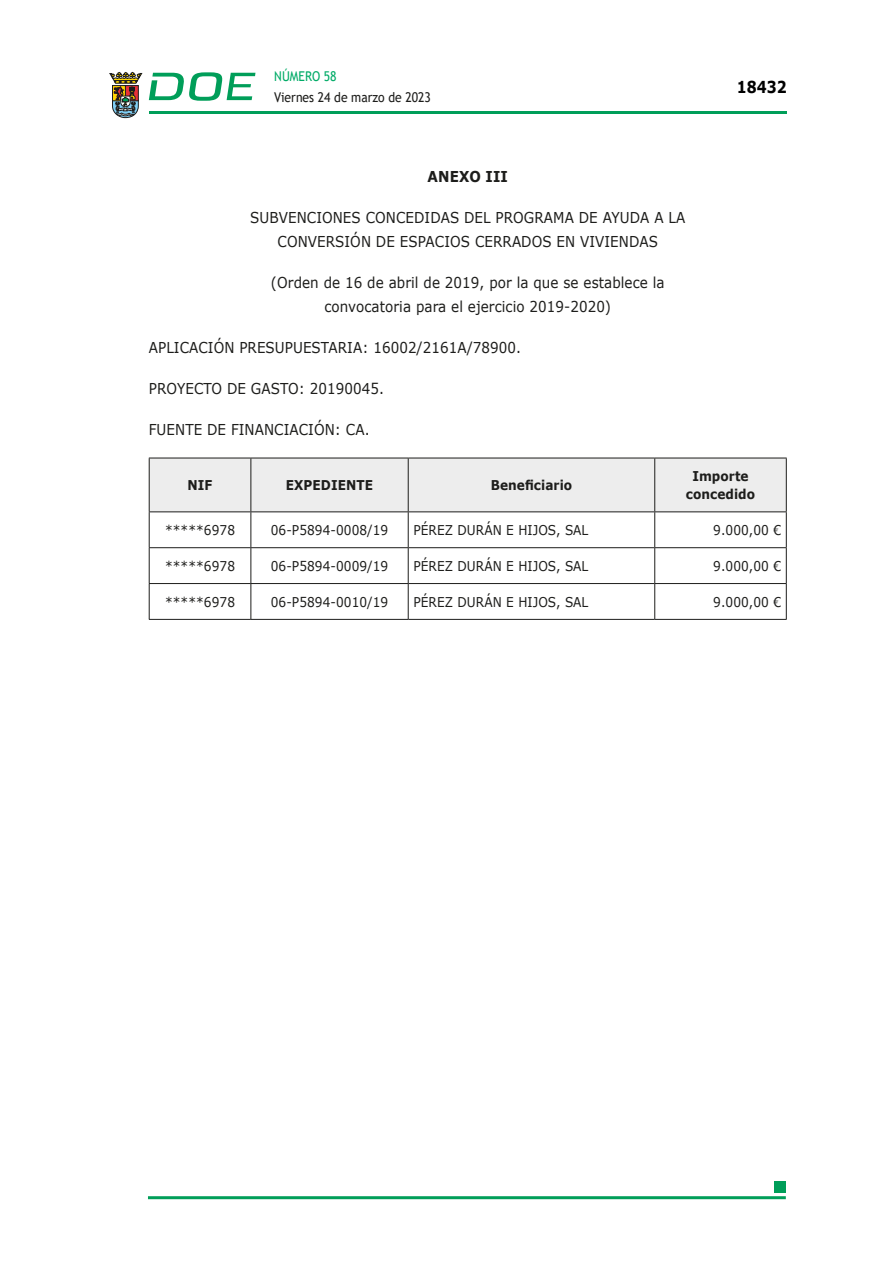
<style>
.page{position:relative;width:893px;height:1263px;background:#fff}
.page>*{position:absolute;margin:0;border:0;box-sizing:border-box;transform-origin:0 0}
.t1{font:700 16.5px "Verdana";color:#000;scale:.85 1}
.CUERPO_DE_TEXTO{font:15px/24px "Verdana";letter-spacing:.005em;color:#1d1d1b;text-align:center;scale:.9 1}
.CUERPO_DE_TEXTO-2{font:700 15px "Verdana";letter-spacing:.005em;color:#1d1d1b;scale:.9 1}
.CUERPO_DE_TEXTO-3{font:13.5px "Verdana";letter-spacing:.005em;color:#1d1d1b;scale:.9 1}
.TABLATITULO{font:700 13.5px/18px "Verdana";letter-spacing:.005em;color:#1d1d1b;text-align:center;scale:.9 1}
.t2{font:13.5px "Trebuchet MS";color:#1d1d1b;scale:.9 1}
.t3{font:13.5px "Trebuchet MS";color:#00ab67;scale:.9 1}
</style>
<div class="page">
<hr style="left:149px;top:111px;width:638px;height:3px;background:#009e59">
<svg style="left:109px;top:72px;width:33px;height:46px"></svg>
<svg style="left:149px;top:72px;width:106px;height:29px"></svg>
<hr style="left:148px;top:1196px;width:638px;height:3px;background:#009e59">
<div style="left:775px;top:1181px;width:11px;height:11px;background:#009e59"></div>
<div style="left:150px;top:459px;width:636px;height:52px;background:#ededed"></div>
<hr style="left:149px;top:458px;width:102px;height:1px;background:#1d1d1b">
<hr style="left:149px;top:458px;width:1px;height:53px;background:#1d1d1b">
<hr style="left:251px;top:458px;width:157px;height:1px;background:#1d1d1b">
<hr style="left:250px;top:458px;width:1px;height:53px;background:#1d1d1b">
<hr style="left:408px;top:458px;width:247px;height:1px;background:#1d1d1b">
<hr style="left:408px;top:458px;width:1px;height:53px;background:#1d1d1b">
<hr style="left:655px;top:458px;width:132px;height:1px;background:#1d1d1b">
<hr style="left:654px;top:458px;width:1px;height:53px;background:#1d1d1b">
<hr style="left:786px;top:458px;width:1px;height:53px;background:#1d1d1b">
<hr style="left:149px;top:511px;width:102px;height:1px;background:#1d1d1b">
<hr style="left:149px;top:512px;width:1px;height:35px;background:#1d1d1b">
<hr style="left:251px;top:511px;width:157px;height:1px;background:#1d1d1b">
<hr style="left:250px;top:512px;width:1px;height:35px;background:#1d1d1b">
<hr style="left:408px;top:511px;width:247px;height:1px;background:#1d1d1b">
<hr style="left:408px;top:512px;width:1px;height:35px;background:#1d1d1b">
<hr style="left:655px;top:511px;width:132px;height:1px;background:#1d1d1b">
<hr style="left:654px;top:512px;width:1px;height:35px;background:#1d1d1b">
<hr style="left:786px;top:512px;width:1px;height:35px;background:#1d1d1b">
<hr style="left:149px;top:547px;width:102px;height:1px;background:#1d1d1b">
<hr style="left:149px;top:548px;width:1px;height:35px;background:#1d1d1b">
<hr style="left:251px;top:547px;width:157px;height:1px;background:#1d1d1b">
<hr style="left:250px;top:548px;width:1px;height:35px;background:#1d1d1b">
<hr style="left:408px;top:547px;width:247px;height:1px;background:#1d1d1b">
<hr style="left:408px;top:548px;width:1px;height:35px;background:#1d1d1b">
<hr style="left:655px;top:547px;width:132px;height:1px;background:#1d1d1b">
<hr style="left:654px;top:548px;width:1px;height:35px;background:#1d1d1b">
<hr style="left:786px;top:548px;width:1px;height:35px;background:#1d1d1b">
<hr style="left:149px;top:583px;width:102px;height:1px;background:#1d1d1b">
<hr style="left:149px;top:584px;width:1px;height:35px;background:#1d1d1b">
<hr style="left:251px;top:583px;width:157px;height:1px;background:#1d1d1b">
<hr style="left:250px;top:584px;width:1px;height:35px;background:#1d1d1b">
<hr style="left:408px;top:583px;width:247px;height:1px;background:#1d1d1b">
<hr style="left:408px;top:584px;width:1px;height:35px;background:#1d1d1b">
<hr style="left:655px;top:583px;width:132px;height:1px;background:#1d1d1b">
<hr style="left:654px;top:584px;width:1px;height:35px;background:#1d1d1b">
<hr style="left:786px;top:584px;width:1px;height:35px;background:#1d1d1b">
<hr style="left:149px;top:619px;width:102px;height:1px;background:#1d1d1b">
<hr style="left:251px;top:619px;width:157px;height:1px;background:#1d1d1b">
<hr style="left:408px;top:619px;width:247px;height:1px;background:#1d1d1b">
<hr style="left:655px;top:619px;width:132px;height:1px;background:#1d1d1b">
<p class="t3" style="left:274px;top:67px;width:71px">NÚMERO 58</p>
<p class="t2" style="left:274px;top:88px;width:176px">Viernes 24 de marzo de 2023</p>
<p class="CUERPO_DE_TEXTO-2" style="left:428px;top:165px;width:91px">ANEXO III</p>
<p class="CUERPO_DE_TEXTO" style="left:250px;top:205px;width:485px">SUBVENCIONES CONCEDIDAS DEL PROGRAMA DE AYUDA A LA<br>CONVERSIÓN DE ESPACIOS CERRADOS EN VIVIENDAS</p>
<p class="CUERPO_DE_TEXTO" style="left:271px;top:270px;width:439px">(Orden de 16 de abril de 2019, por la que se establece la convocatoria para el ejercicio 2019-2020)</p>
<p class="CUERPO_DE_TEXTO" style="left:149px;top:335px;width:415px">APLICACIÓN PRESUPUESTARIA: 16002/2161A/78900.</p>
<p class="CUERPO_DE_TEXTO" style="left:149px;top:376px;width:263px">PROYECTO DE GASTO: 20190045.</p>
<p class="CUERPO_DE_TEXTO" style="left:149px;top:417px;width:247px">FUENTE DE FINANCIACIÓN: CA.</p>
<p class="t1" style="left:737px;top:75px;width:60px">18432</p>
<p class="TABLATITULO" style="left:188px;top:476px;width:29px">NIF</p>
<p class="TABLATITULO" style="left:286px;top:476px;width:98px">EXPEDIENTE</p>
<p class="TABLATITULO" style="left:491px;top:476px;width:92px">Beneficiario</p>
<p class="TABLATITULO" style="left:686px;top:467px;width:79px">Importe concedido</p>
<p class="CUERPO_DE_TEXTO-3" style="left:165px;top:521px;width:79px">*****6978</p>
<p class="CUERPO_DE_TEXTO-3" style="left:271px;top:521px;width:132px">06-P5894-0008/19</p>
<p class="CUERPO_DE_TEXTO-3" style="left:413px;top:521px;width:196px">PÉREZ DURÁN E HIJOS, SAL</p>
<p class="CUERPO_DE_TEXTO-3" style="left:713px;top:521px;width:77px">9.000,00 €</p>
<p class="CUERPO_DE_TEXTO-3" style="left:165px;top:557px;width:79px">*****6978</p>
<p class="CUERPO_DE_TEXTO-3" style="left:271px;top:557px;width:132px">06-P5894-0009/19</p>
<p class="CUERPO_DE_TEXTO-3" style="left:413px;top:557px;width:196px">PÉREZ DURÁN E HIJOS, SAL</p>
<p class="CUERPO_DE_TEXTO-3" style="left:713px;top:557px;width:77px">9.000,00 €</p>
<p class="CUERPO_DE_TEXTO-3" style="left:165px;top:592px;width:79px">*****6978</p>
<p class="CUERPO_DE_TEXTO-3" style="left:271px;top:592px;width:132px">06-P5894-0010/19</p>
<p class="CUERPO_DE_TEXTO-3" style="left:413px;top:592px;width:196px">PÉREZ DURÁN E HIJOS, SAL</p>
<p class="CUERPO_DE_TEXTO-3" style="left:713px;top:592px;width:77px">9.000,00 €</p>
</div>
